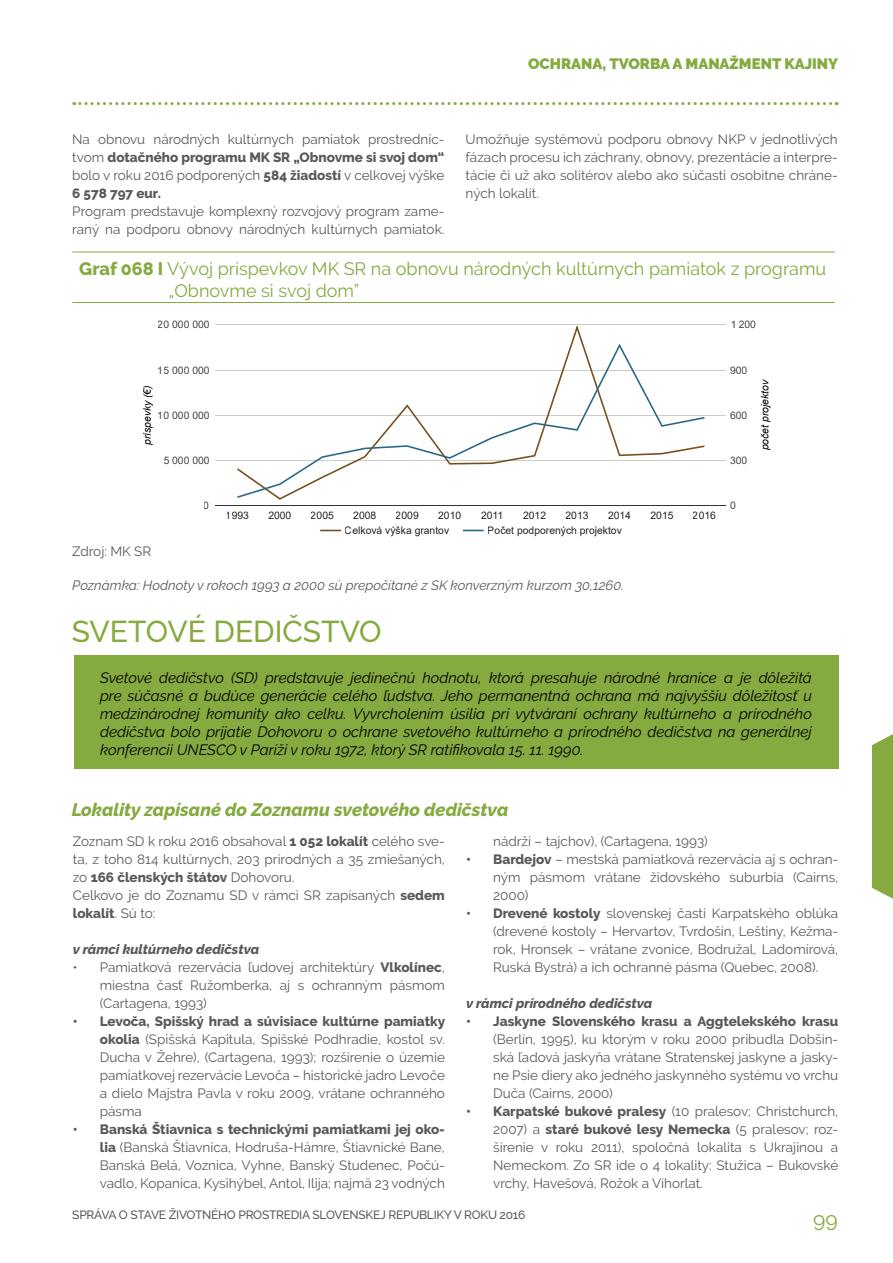
<style>
.page{position:relative;width:893px;height:1263px;background:#fff}
.page>*{position:absolute;margin:0;border:0;box-sizing:border-box;transform-origin:0 0}
.t1{font:500 30px "Raleway";color:#85aa3f}
.t2{font:21px "Raleway";color:#85aa3f}
.t3{font:18px/21.6px "Raleway";color:#85aa3f}
.t4{font:italic 800 18px "Raleway";color:#85aa3f}
.t5{font:italic 15px/18px "Raleway";color:#000;text-align:justify}
.t6{font:900 15px "Raleway";color:#85aa3f}
.t7{font:13.5px/18px "Raleway";color:#58595b;text-align:justify}
.t8{font:italic 13.5px "Raleway";color:#58595b}
.t9{font:italic 800 13.5px "Raleway";color:#58595b}
.t10{font:800 13.5px "Raleway";color:#58595b}
.t11{font:500 12px "Raleway";letter-spacing:-.02em;color:#58595b}
.t12{font:10.35px "Arial";color:#222}
.t13{font:10.35px "Arial";color:#444}
.t14{font:italic 10.35px "Arial";color:#000}
.s1{font-weight:800}
</style>
<div class="page">
<svg style="left:74px;top:102px;width:763px;height:3px"></svg>
<svg style="left:872px;top:734px;width:21px;height:165px;background:#8daf4c"></svg>
<div style="left:74px;top:655px;width:764px;height:114px;background:#85aa3f"></div>
<hr style="left:72px;top:252px;width:763px;height:1px;background:#85aa3f">
<hr style="left:72px;top:302px;width:763px;height:1px;background:#85aa3f">
<svg style="left:320px;top:530px;width:21px;height:1px"></svg>
<svg style="left:463px;top:530px;width:21px;height:1px"></svg>
<hr style="left:216px;top:460px;width:510px;height:1px;background:#ccc">
<hr style="left:216px;top:415px;width:510px;height:1px;background:#ccc">
<hr style="left:216px;top:370px;width:510px;height:1px;background:#ccc">
<hr style="left:216px;top:324px;width:510px;height:1px;background:#ccc">
<hr style="left:216px;top:505px;width:510px;height:1px;background:#333">
<svg style="left:237px;top:342px;width:468px;height:157px"></svg>
<p class="t6" style="left:528px;top:55px;width:312px">OCHRANA, TVORBA A MANAŽMENT KAJINY</p>
<p class="t7" style="left:72px;top:130px;width:374px">Na obnovu národných kultúrnych pamiatok prostredníc&shy;tvom <span class="s1">dotačného programu MK SR „Obnovme si svoj dom“ </span>bolo v roku 2016 podporených <span class="s1">584 žiadostí</span> v celkovej výške <span class="s1">6 578 797 eur.</span></p>
<p class="t7" style="left:72px;top:202px;width:374px">Program predstavuje komplexný rozvojový program zame&shy;raný na podporu obnovy národných kultúrnych pamiatok.</p>
<p class="t7" style="left:466px;top:130px;width:374px">Umožňuje systémovú podporu obnovy NKP v jednotlivých fázach procesu ich záchrany, obnovy, prezentácie a interpre&shy;tácie či už ako solitérov alebo ako súčasti osobitne chráne&shy;ných lokalít.</p>
<h3 class="t3" style="left:169px;top:258px;width:659px;text-indent:-89px"><span class="s1">Graf 068 I</span> Vývoj príspevkov MK SR na obnovu národných kultúrnych pamiatok z programu „Obnovme si svoj dom”</h3>
<p class="t13" style="left:158px;top:318px;width:53px">20 000 000</p>
<p class="t13" style="left:158px;top:363px;width:53px">15 000 000</p>
<p class="t13" style="left:730px;top:318px;width:27px">1 200</p>
<p class="t13" style="left:730px;top:363px;width:19px">900</p>
<p class="t14" style="left:141px;top:445px;width:62px;rotate:-90deg">príspevky (€)</p>
<p class="t14" style="left:758px;top:450px;width:72px;rotate:-90deg">počet projektov</p>
<p class="t13" style="left:158px;top:408px;width:53px">10 000 000</p>
<p class="t13" style="left:730px;top:408px;width:19px">600</p>
<p class="t13" style="left:164px;top:453px;width:48px">5 000 000</p>
<p class="t13" style="left:730px;top:453px;width:19px">300</p>
<p class="t7" style="left:72px;top:542px;width:80px">Zdroj: MK SR</p>
<p class="t13" style="left:204px;top:499px;width:7px">0</p>
<p class="t12" style="left:226px;top:508px;width:25px">1993</p>
<p class="t12" style="left:268px;top:508px;width:25px">2000</p>
<p class="t12" style="left:311px;top:508px;width:25px">2005</p>
<p class="t12" style="left:353px;top:508px;width:25px">2008</p>
<p class="t12" style="left:396px;top:508px;width:25px">2009</p>
<p class="t12" style="left:438px;top:508px;width:25px">2010</p>
<p class="t12" style="left:481px;top:508px;width:24px">2011</p>
<p class="t12" style="left:523px;top:508px;width:25px">2012</p>
<p class="t12" style="left:566px;top:508px;width:25px">2013</p>
<p class="t12" style="left:608px;top:508px;width:25px">2014</p>
<p class="t12" style="left:650px;top:508px;width:25px">2015</p>
<p class="t12" style="left:693px;top:508px;width:25px">2016</p>
<p class="t12" style="left:345px;top:523px;width:106px">Celková výška grantov</p>
<p class="t12" style="left:488px;top:523px;width:136px">Počet podporených projektov</p>
<p class="t8" style="left:72px;top:577px;width:553px">Poznámka: Hodnoty v rokoch 1993 a 2000 sú prepočítané z SK konverzným kurzom 30,1260.</p>
<p class="t13" style="left:730px;top:499px;width:7px">0</p>
<h1 class="t1" style="left:72px;top:614px;width:311px">SVETOVÉ DEDIČSTVO</h1>
<p class="t5" style="left:100px;top:669px;width:713px">Svetové dedičstvo (SD) predstavuje jedinečnú hodnotu, ktorá presahuje národné hranice a je dôležitá pre súčasné a budúce generácie celého ľudstva. Jeho permanentná ochrana má najvyššiu dôležitosť u medzinárodnej komunity ako celku. Vyvrcholením úsilia pri vytváraní ochrany kultúrneho a prírodného dedičstva bolo prijatie Dohovoru o ochrane svetového kultúrneho a prírodného dedičstva na generálnej konferencii UNESCO v Paríži v roku 1972, ktorý SR ratifikovala 15. 11. 1990.</p>
<h3 class="t4" style="left:72px;top:799px;width:438px">Lokality zapísané do Zoznamu svetového dedičstva</h3>
<p class="t7" style="left:73px;top:832px;width:374px;text-align:left">Zoznam SD k roku 2016 obsahoval <span class="s1">1 052 lokalít</span> celého sve&shy;ta, z toho 814 kultúrnych, 203 prírodných a 35 zmiešaných, zo <span class="s1">166 členských štátov</span> Dohovoru.<br>Celkovo je do Zoznamu SD v rámci SR zapísaných <span class="s1">sedem lokalít</span>. Sú to:</p>
<p class="t9" style="left:73px;top:941px;width:188px">v rámci kultúrneho dedičstva</p>
<p class="t7" style="left:100px;top:958px;width:347px;text-indent:-27px">• Pamiatková rezervácia ľudovej architektúry <span class="s1">Vlkolínec</span>, miestna časť Ružomberka, aj s ochranným pásmom (Cartagena, 1993)</p>
<p class="t7" style="left:100px;top:1012px;width:347px;text-indent:-27px"><span class="s1">• Levoča, Spišský hrad a súvisiace kultúrne pamiatky okolia</span> (Spišská Kapitula, Spišské Podhradie, kostol sv.<br>Ducha v Žehre), (Cartagena, 1993); rozšírenie o územie pamiatkovej rezervácie Levoča – historické jadro Levoče a dielo Majstra Pavla v roku 2009, vrátane ochranného pásma</p>
<p class="t7" style="left:100px;top:1120px;width:347px;text-indent:-27px"><span class="s1">• Banská Štiavnica s technickými pamiatkami jej oko&shy;lia</span> (Banská Štiavnica, Hodruša-Hámre, Štiavnické Bane, Banská Belá, Voznica, Vyhne, Banský Studenec, Počú&shy;vadlo, Kopanica, Kysihýbel, Antol, Ilija; najmä 23 vodných</p>
<p class="t7" style="left:493px;top:832px;width:216px">nádrží – tajchov), (Cartagena, 1993)</p>
<p class="t7" style="left:493px;top:850px;width:347px;text-indent:-27px"><span class="s1">• Bardejov</span> – mestská pamiatková rezervácia aj s ochran&shy;ným pásmom vrátane židovského suburbia (Cairns, 2000)</p>
<p class="t7" style="left:493px;top:904px;width:347px;text-indent:-27px"><span class="s1">• Drevené kostoly</span> slovenskej časti Karpatského oblúka (drevené kostoly – Hervartov, Tvrdošín, Leštiny, Kežma&shy;rok, Hronsek – vrátane zvonice, Bodružal, Ladomírová, Ruská Bystrá) a ich ochranné pásma (Quebec, 2008).</p>
<p class="t9" style="left:466px;top:995px;width:188px">v rámci prírodného dedičstva</p>
<p class="t10" style="left:466px;top:1013px;width:374px">• Jaskyne Slovenského krasu a Aggtelekského krasu</p>
<p class="t7" style="left:493px;top:1030px;width:347px">(Berlín, 1995), ku ktorým v roku 2000 pribudla Dobšin&shy;ská ľadová jaskyňa vrátane Stratenskej jaskyne a jasky&shy;ne Psie diery ako jedného jaskynného systému vo vrchu Duča (Cairns, 2000)</p>
<p class="t7" style="left:493px;top:1102px;width:347px;text-indent:-27px"><span class="s1">• Karpatské bukové pralesy</span> (10 pralesov; Christchurch, 2007) a <span class="s1">staré bukové lesy Nemecka</span> (5 pralesov; roz&shy;šírenie v roku 2011), spoločná lokalita s Ukrajinou a Nemeckom. Zo SR ide o 4 lokality: Stužica – Bukovské vrchy, Havešová, Rožok a Vihorlat.</p>
<p class="t11" style="left:72px;top:1208px;width:455px">SPRÁVA O STAVE ŽIVOTNÉHO PROSTREDIA SLOVENSKEJ REPUBLIKY V ROKU 2016</p>
<h2 class="t2" style="left:813px;top:1208px;width:26px">99</h2>
</div>
